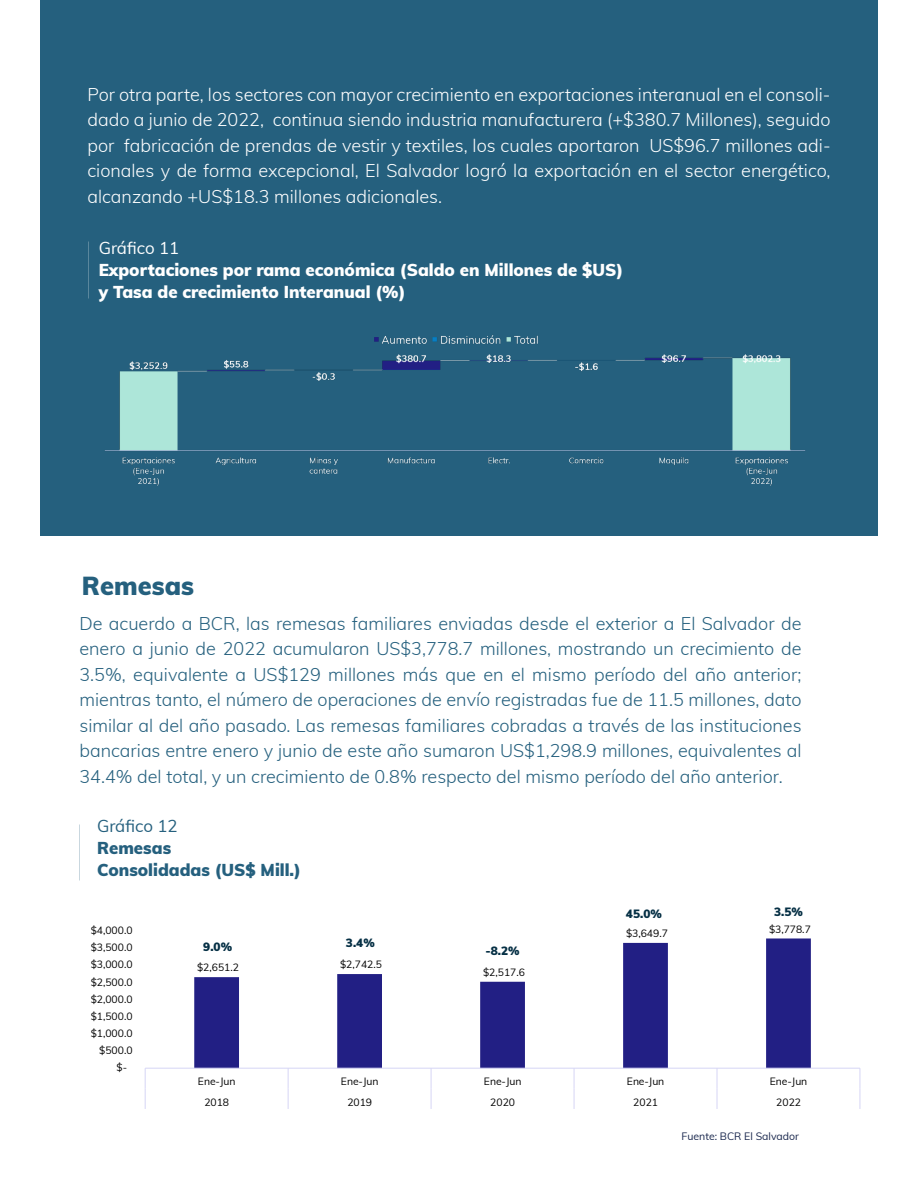
<style>
.page{position:relative;width:918px;height:1188px;background:#fff}
.page>*{position:absolute;margin:0;border:0;box-sizing:border-box;transform-origin:0 0}
.t1{font:900 25.5px "Mulish";color:#25607e}
.t2{font:300 18px/25.5px "Mulish";color:#25607e;text-align:justify}
.t3{font:300 18px/25.5px "Mulish";color:#fff;text-align:justify}
.t4{font:900 16.8px/22px "Mulish";color:#fff}
.t5{font:900 16.8px/22px "Mulish";color:#25607e}
.t6{font:16.8px "Mulish";color:#fff}
.t7{font:16.8px "Mulish";color:#25607e}
.t8{font:900 11.7px "Mulish";color:#063045}
.t9{font:10.5px "Mulish";color:#19274d}
.t10{font:10.35px "Mulish";letter-spacing:-.005em;color:#000}
</style>
<div class="page">
<div style="left:40px;top:0;width:838px;height:536px;background:#25607e"></div>
<svg style="left:194px;top:938px;width:617px;height:130px"></svg>
<hr style="left:145px;top:1068px;width:715px;height:1px;background:#d6d5f5">
<svg style="left:145px;top:1069px;width:1px;height:40px"></svg>
<svg style="left:288px;top:1069px;width:1px;height:40px"></svg>
<svg style="left:431px;top:1069px;width:1px;height:40px"></svg>
<svg style="left:574px;top:1069px;width:1px;height:40px"></svg>
<svg style="left:717px;top:1069px;width:1px;height:40px"></svg>
<svg style="left:860px;top:1068px;width:1px;height:41px"></svg>
<img style="left:104px;top:335px;width:702px;height:151px">
<p class="t3" style="left:87px;top:81px;width:745px">Por otra parte, los sectores con mayor crecimiento en exportaciones interanual en el consoli&shy;dado a junio de 2022, continua siendo industria manufacturera (+$380.7 Millones), seguido por fabricación de prendas de vestir y textiles, los cuales aportaron US$96.7 millones adi&shy;cionales y de forma excepcional, El Salvador logró la exportación en el sector energético, alcanzando +US$18.3 millones adicionales.</p>
<p class="t6" style="left:99px;top:236px;width:82px">Gráfico 11</p>
<p class="t4" style="left:99px;top:258px;width:526px">Exportaciones por rama económica (Saldo en Millones de $US) y Tasa de crecimiento Interanual (%)</p>
<h1 class="t1" style="left:82px;top:567px;width:114px">Remesas</h1>
<p class="t2" style="left:79px;top:610px;width:724px">De acuerdo a BCR, las remesas familiares enviadas desde el exterior a El Salvador de enero a junio de 2022 acumularon US$3,778.7 millones, mostrando un crecimiento de 3.5%, equivalente a US$129 millones más que en el mismo período del año anterior; mientras tanto, el número de operaciones de envío registradas fue de 11.5 millones, dato similar al del año pasado. Las remesas familiares cobradas a través de las instituciones bancarias entre enero y junio de este año sumaron US$1,298.9 millones, equivalentes al 34.4% del total, y un crecimiento de 0.8% respecto del mismo período del año anterior.</p>
<p class="t7" style="left:97px;top:814px;width:82px">Gráfico 12</p>
<p class="t5" style="left:97px;top:837px;width:206px">Remesas<br>Consolidadas (US$ Mill.)</p>
<p class="t10" style="left:91px;top:923px;width:43px">$4,000.0</p>
<p class="t10" style="left:91px;top:940px;width:43px">$3,500.0</p>
<p class="t10" style="left:91px;top:957px;width:43px">$3,000.0</p>
<p class="t10" style="left:91px;top:974px;width:43px">$2,500.0</p>
<p class="t10" style="left:91px;top:992px;width:43px">$2,000.0</p>
<p class="t10" style="left:91px;top:1009px;width:43px">$1,500.0</p>
<p class="t10" style="left:91px;top:1026px;width:43px">$1,000.0</p>
<p class="t10" style="left:99px;top:1043px;width:35px">$500.0</p>
<p class="t10" style="left:117px;top:1060px;width:12px">$-</p>
<p class="t8" style="left:203px;top:939px;width:30px">9.0%</p>
<p class="t8" style="left:346px;top:934px;width:30px">3.4%</p>
<p class="t10" style="left:197px;top:960px;width:43px">$2,651.2</p>
<p class="t10" style="left:340px;top:957px;width:43px">$2,742.5</p>
<p class="t8" style="left:485px;top:942px;width:36px">-8.2%</p>
<p class="t10" style="left:483px;top:965px;width:43px">$2,517.6</p>
<p class="t8" style="left:626px;top:905px;width:37px">45.0%</p>
<p class="t8" style="left:774px;top:903px;width:30px">3.5%</p>
<p class="t10" style="left:626px;top:926px;width:43px">$3,649.7</p>
<p class="t10" style="left:769px;top:921px;width:43px">$3,778.7</p>
<p class="t10" style="left:198px;top:1074px;width:39px">Ene-Jun</p>
<p class="t10" style="left:341px;top:1074px;width:39px">Ene-Jun</p>
<p class="t10" style="left:484px;top:1074px;width:39px">Ene-Jun</p>
<p class="t10" style="left:627px;top:1074px;width:39px">Ene-Jun</p>
<p class="t10" style="left:770px;top:1074px;width:39px">Ene-Jun</p>
<p class="t10" style="left:204px;top:1095px;width:26px">2018</p>
<p class="t10" style="left:347px;top:1095px;width:26px">2019</p>
<p class="t10" style="left:490px;top:1095px;width:26px">2020</p>
<p class="t10" style="left:633px;top:1095px;width:26px">2021</p>
<p class="t10" style="left:776px;top:1095px;width:26px">2022</p>
<p class="t9" style="left:682px;top:1129px;width:119px">Fuente: BCR El Salvador</p>
</div>
